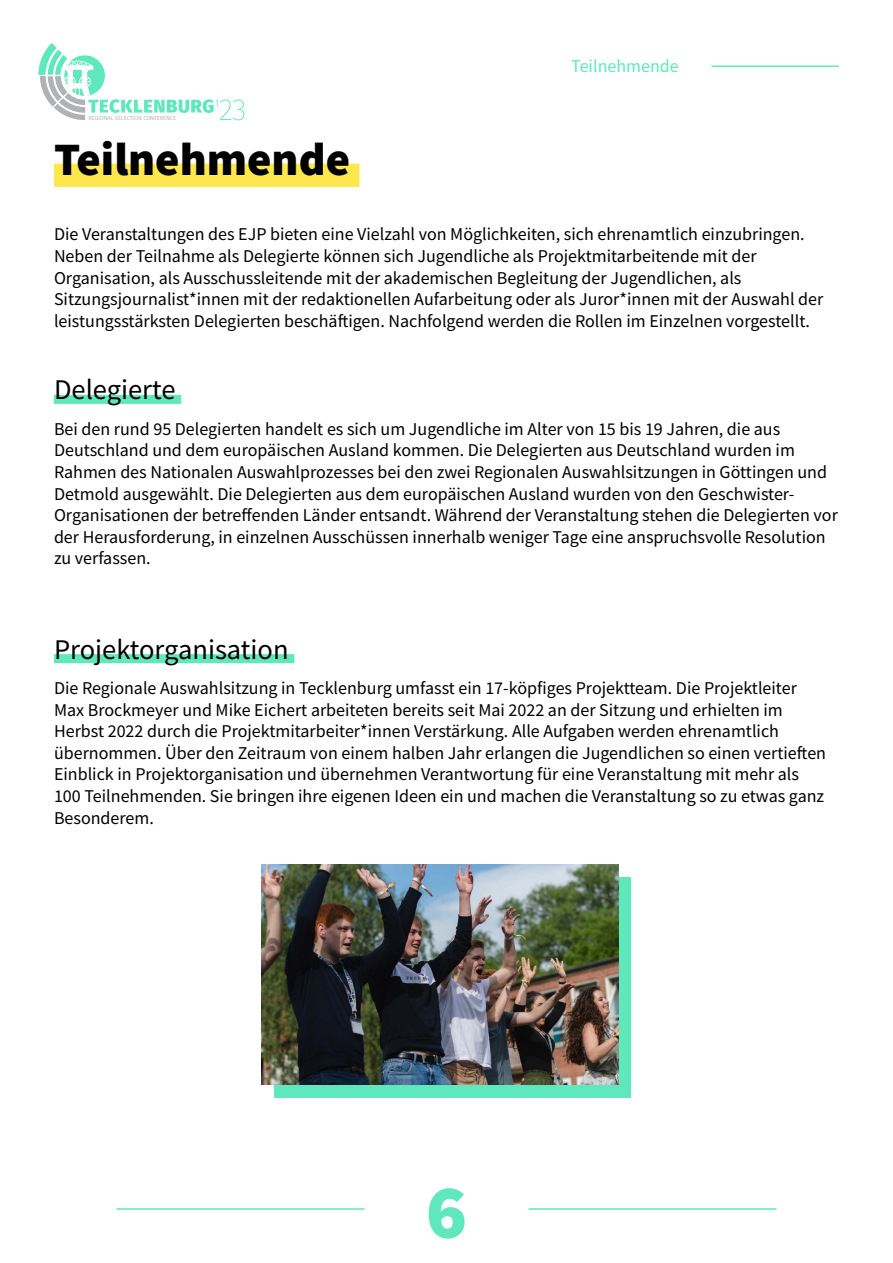
<style>
.page{position:relative;width:893px;height:1263px;background:#fff}
.page>*{position:absolute;margin:0;border:0;box-sizing:border-box;transform-origin:0 0}
.t1{font:900 76.5px "Source Sans Pro";color:#5fe8bb}
.t2{font:900 46.5px "Source Sans Pro";color:#000}
.t3{font:28.5px "Source Sans Pro";color:#000}
.t4{font:18px/21.6px "Source Sans Pro";color:#000}
.t5{font:18px "Source Sans Pro";color:#5fe8bb}
.t6{font:5.55px "Fira Sans";letter-spacing:-.025em;color:#b0b2b3;scale:1.04 1}
</style>
<div class="page">
<hr style="left:711px;top:66px;width:128px;height:1px;background:#5fe8bb">
<svg style="left:38px;top:43px;width:206px;height:77px"></svg>
<hr style="left:117px;top:1208px;width:247px;height:2px;background:#5fe8bb">
<hr style="left:529px;top:1208px;width:247px;height:2px;background:#5fe8bb">
<div style="left:54px;top:164px;width:305px;height:23px;background:#fde74c"></div>
<div style="left:54px;top:654px;width:240px;height:9px;background:#5fe8bb"></div>
<div style="left:54px;top:395px;width:127px;height:9px;background:#5fe8bb"></div>
<div style="left:275px;top:878px;width:356px;height:220px;background:#5fe8bb"></div>
<img style="left:262px;top:864px;width:356px;height:220px">
<p class="t6" style="left:88px;top:114px;width:86px">REGIONAL SELECTION CONFERENCE</p>
<h2 class="t2" style="left:54px;top:128px;width:298px">Teilnehmende</h2>
<p class="t5" style="left:571px;top:55px;width:109px">Teilnehmende</p>
<p class="t4" style="left:54px;top:223px;width:771px">Die Veranstaltungen des EJP bieten eine Vielzahl von Möglichkeiten, sich ehrenamtlich einzubringen.<br>Neben der Teilnahme als Delegierte können sich Jugendliche als Projektmitarbeitende mit der Organisation, als Ausschussleitende mit der akademischen Begleitung der Jugendlichen, als Sitzungsjournalist*innen mit der redaktionellen Aufarbeitung oder als Juror*innen mit der Auswahl der leistungsstärksten Delegierten beschäftigen. Nachfolgend werden die Rollen im Einzelnen vorgestellt.</p>
<h3 class="t3" style="left:54px;top:372px;width:123px">Delegierte</h3>
<p class="t4" style="left:54px;top:418px;width:785px">Bei den rund 95 Delegierten handelt es sich um Jugendliche im Alter von 15 bis 19 Jahren, die aus Deutschland und dem europäischen Ausland kommen. Die Delegierten aus Deutschland wurden im Rahmen des Nationalen Auswahlprozesses bei den zwei Regionalen Auswahlsitzungen in Göttingen und Detmold ausgewählt. Die Delegierten aus dem europä ischen Ausland wurden von den Geschwister-Organisationen der betreffenden Länder entsandt. Während der Veranstaltung stehen die Delegierten vor der Herausforderung, in einzelnen Ausschüssen innerhalb weniger Tage eine anspruchsvolle Resolution zu verfassen.</p>
<h3 class="t3" style="left:54px;top:631px;width:236px">Projektorganisation</h3>
<p class="t4" style="left:54px;top:677px;width:774px">Die Regionale Auswahlsitzung in Tecklenburg umfasst ein 17-köpfiges Projektteam. Die Projektleiter Max Brockmeyer und Mike Eichert arbeiteten bereits seit Mai 2022 an der Sitzung und erhielten im Herbst 2022 durch die Projektmitarbeiter*innen Verstärkung. Alle Aufgaben werden ehrenamtlich<br>ü bernommen. Über den Zeitraum von einem halben Jahr erlangen die Jugendlichen so einen vertieften Einblick in Projektorganisation und ü bernehmen Verantwortung fü r eine Veranstaltung mit mehr als 100 Teilnehmenden. Sie bringen ihre eigenen Ideen ein und machen die Veranstaltung so zu etwas ganz Besonderem.</p>
<h1 class="t1" style="left:426px;top:1159px;width:43px">6</h1>
</div>
